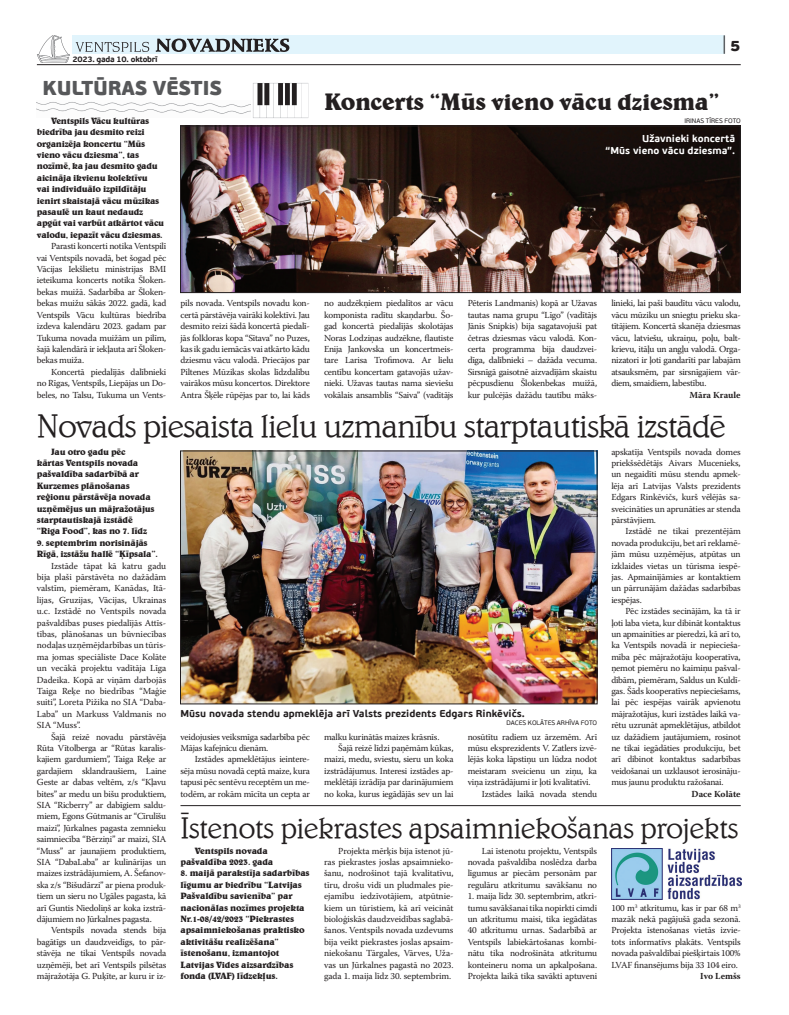
<style>
.page{position:relative;width:789px;height:1015px;background:#fff}
.page>*{position:absolute;margin:0;border:0;box-sizing:border-box;transform-origin:0 0}
.t1{font:300 33px "Belwe TL";letter-spacing:-.035em;color:#231f20}
.t2{font:300 30px "Belwe TL";letter-spacing:-.025em;color:#231f20}
.t3{font:700 24px "Belwe TL";letter-spacing:-.02em;color:#231f20}
.t4{font:900 20px "PF Beau Sans Pro";letter-spacing:-.01em;color:#57585a}
.t5{font:100 20px "PF Beau Sans Pro";color:#231f20}
.t6{font:700 10px "PF Beau Sans Pro";color:#231f20}
.t7{font:700 10px/11.4px "PF Beau Sans Pro";color:#fff;text-align:right}
.t8{font:9.2px/11.4px "Warnock Pro";letter-spacing:-.025em;color:#231f20;text-align:justify}
.t9{font:700 9.2px/11.4px "Belwe TL";letter-spacing:-.025em;color:#231f20}
.t10{font:700 9.2px "Warnock Pro";color:#231f20}
.t11{font:700 8px "PF Beau Sans Pro";letter-spacing:-.03em;color:#231f20}
.t12{font:6.5px "PF Beau Sans Pro";color:#231f20}
.s1{font-weight:900;font-size:15px}
</style>
<div class="page">
<img style="left:37px;top:102px;width:214px;height:12px">
<img style="left:253px;top:83px;width:56px;height:35px">
<div style="left:72px;top:35px;width:652px;height:19px;background:#e1f4fc"></div>
<hr style="left:37px;top:64px;width:703px;height:1px;background:#231f20">
<img style="left:37px;top:35px;width:33px;height:27px">
<svg style="left:156px;top:39px;width:133px;height:13px"></svg>
<svg style="left:76px;top:42px;width:73px;height:10px"></svg>
<img style="left:182px;top:128px;width:556px;height:163px">
<div style="left:180px;top:126px;width:560px;height:167px;border:1px solid #231f20"></div>
<img style="left:182px;top:453px;width:413px;height:249px">
<div style="left:180px;top:451px;width:417px;height:253px;border:1px solid #231f20"></div>
<img style="left:611px;top:848px;width:130px;height:51px">
<hr style="left:180px;top:805px;width:560px;height:1px;background:#231f20">
<p class="t11" style="left:72px;top:54px;width:87px">2023. gada 10. oktobrī</p>
<h3 class="t4" style="left:43px;top:76px;width:181px">KULTŪRAS VĒSTIS</h3>
<h3 class="t5" style="left:722px;top:33px;width:20px">| <span class="s1">5</span></h3>
<h3 class="t3" style="left:324px;top:86px;width:397px">Koncerts “Mūs vieno vācu dziesma”</h3>
<p class="t9" style="left:37px;top:115px;width:129px;text-indent:14px">Ventspils Vācu kultūras biedrība jau desmito reizi organizēja koncertu “Mūs vieno vācu dziesma”, tas nozīmē, ka jau desmito gadu aicināja ikvienu kolektīvu<br>vai individuālo izpildītāju ienirt skaistajā vācu mūzikas pasaulē un kaut nedaudz apgūt vai varbūt atkārtot vācu valodu, iepazīt vācu dziesmas.</p>
<p class="t8" style="left:37px;top:240px;width:131px;text-indent:14px">Parasti koncerti notika Ventspilī vai Ventspils novadā, bet šogad pēc Vācijas Iekšlietu ministrijas BMI ieteikuma koncerts notika Šloken&shy;bekas muižā. Sadarbība ar Šloken&shy;bekas muižu sākās 2022. gadā, kad Ventspils Vācu kultūras biedrība izdeva kalendāru 2023. gadam par Tukuma novada muižām un pilīm, šajā kalendārā ir iekļauta arī Šloken&shy;bekas muiža.</p>
<p class="t8" style="left:37px;top:366px;width:131px;text-indent:14px">Koncertā piedalījās dalībnieki no Rīgas, Ventspils, Liepājas un Do&shy;beles, no Talsu, Tukuma un Vents-</p>
<p class="t12" style="left:684px;top:117px;width:58px">IRINAS TĪRES FOTO</p>
<p class="t7" style="left:605px;top:133px;width:131px">Užavnieki koncertā<br>“Mūs vieno vācu dziesma”.</p>
<p class="t8" style="left:180px;top:297px;width:131px">pils novada. Ventspils novadu kon&shy;certā pārstāvēja vairāki kolektīvi. Jau desmito reizi šādā koncertā piedalī&shy;jās folkloras kopa “Sītava” no Puzes, kas ik gadu iemācās vai atkārto kādu dziesmu vācu valodā. Priecājos par Piltenes Mūzikas skolas līdzdalību vairākos mūsu koncertos. Direktore Antra Šķēle rūpējas par to, lai kāds</p>
<p class="t8" style="left:324px;top:297px;width:131px">no audzēkņiem piedalītos ar vācu komponista radītu skaņdarbu. Šo&shy;gad koncertā piedalījās skolotājas Noras Lodziņas audzēkne, flautiste Enija Jankovska un koncertmeis&shy;tare Larisa Trofimova. Ar lielu centību koncertam gatavojās užav&shy;nieki. Užavas tautas nama sieviešu vokālais ansamblis “Saiva” (vadītājs</p>
<p class="t8" style="left:467px;top:297px;width:131px">Pēteris Landmanis) kopā ar Užavas tautas nama grupu “Līgo” (vadītājs Jānis Snipkis) bija sagatavojuši pat četras dziesmas vācu valodā. Kon&shy;certa programma bija daudzvei&shy;dīga, dalībnieki – dažāda vecuma.<br>Sirsnīgā gaisotnē aizvadījām skaistu pēcpusdienu Šlokenbekas muižā, kur pulcējās dažādu tautību māks-</p>
<p class="t8" style="left:611px;top:297px;width:131px">linieki, lai paši baudītu vācu valodu, vācu mūziku un sniegtu prieku ska&shy;tītājiem. Koncertā skanēja dziesmas vācu, latviešu, ukraiņu, poļu, balt&shy;krievu, itāļu un angļu valodā. Orga&shy;nizatori ir ļoti gandarīti par labajām atsauksmēm, par sirsnīgajiem vār&shy;diem, smaidiem, labestību.</p>
<p class="t10" style="left:689px;top:389px;width:53px">Māra Kraule</p>
<h1 class="t1" style="left:37px;top:406px;width:690px">Novads piesaista lielu uzmanību starptautiskā izstādē</h1>
<p class="t9" style="left:37px;top:445px;width:119px;text-indent:14px">Jau otro gadu pēc kārtas Ventspils novada pašvaldība sadarbībā ar<br>Kurzemes plānošanas reģionu pārstāvēja novada uzņēmējus un mājražotājus starptautiskajā izstādē “Riga Food”, kas no 7. līdz</p>
<p class="t9" style="left:37px;top:537px;width:122px">9. septembrim norisinājās<br>Rīgā, izstāžu hallē “Ķīpsala”.</p>
<p class="t8" style="left:37px;top:560px;width:131px;text-indent:14px">Izstāde tāpat kā katru gadu bija plaši pārstāvēta no dažādām valstīm, piemēram, Kanādas, Itā&shy;lijas, Gruzijas, Vācijas, Ukrainas u.c. Izstādē no Ventspils novada pašvaldības puses piedalījās Attīs&shy;tības, plānošanas un būvniecības nodaļas uzņēmējdarbības un tūris&shy;ma jomas speciāliste Dace Kolāte un vecākā projektu vadītāja Līga Dadeika. Kopā ar viņām darbojās Taiga Reķe no biedrības “Maģie suiti”, Loreta Pižika no SIA “Daba-Laba” un Markuss Valdmanis no SIA “Muss”.</p>
<p class="t8" style="left:37px;top:731px;width:131px;text-indent:14px">Šajā reizē novadu pārstāvēja Rūta Vītolberga ar “Rūtas karalis&shy;kajiem gardumiem”, Taiga Reķe ar gardajiem sklandraušiem, Laine Geste ar dabas veltēm, z/s “Kļavu bites” ar medu un bišu produktiem, SIA “Ricberry” ar dabīgiem saldu&shy;miem, Egons Gūtmanis ar “Cīrulīšu maizi”, Jūrkalnes pagasta zemnieku saimniecība “Bērziņi” ar maizi, SIA “Muss” ar jaunajiem produktiem, SIA “DabaLaba” ar kulinārijas un maizes izstrādājumiem, A. Šefanov&shy;ska z/s “Bišudārzi” ar piena produk&shy;tiem un sieru no Ugāles pagasta, kā arī Guntis Niedoliņš ar koka izstrā&shy;dājumiem no Jūrkalnes pagasta.</p>
<p class="t8" style="left:37px;top:924px;width:131px;text-indent:14px">Ventspils novada stends bija bagātīgs un daudzveidīgs, to pār&shy;stāvēja ne tikai Ventspils novada uzņēmēji, bet arī Ventspils pilsētas mājražotāja G. Puķīte, ar kuru ir iz-</p>
<p class="t6" style="left:180px;top:707px;width:345px">Mūsu novada stendu apmeklēja arī Valsts prezidents Edgars Rinkēvičs.</p>
<p class="t12" style="left:506px;top:719px;width:92px">DACES KOLĀTES ARHĪVA FOTO</p>
<p class="t8" style="left:180px;top:731px;width:131px">veidojusies veiksmīga sadarbība pēc<br>Mājas kafejnīcu dienām.</p>
<p class="t8" style="left:180px;top:753px;width:131px;text-indent:14px">Izstādes apmeklētājus ieintere&shy;sēja mūsu novadā ceptā maize, kura tapusi pēc sentēvu receptēm un me&shy;todēm, ar rokām mīcīta un cepta ar</p>
<p class="t8" style="left:324px;top:731px;width:117px">malku kurinātās maizes krāsnīs.</p>
<p class="t8" style="left:338px;top:742px;width:117px">Šajā reizē līdzi paņēmām kūkas,</p>
<p class="t8" style="left:324px;top:753px;width:131px">maizi, medu, sviestu, sieru un koka</p>
<p class="t8" style="left:324px;top:765px;width:131px">izstrādājumus. Interesi izstādes ap-</p>
<p class="t8" style="left:324px;top:776px;width:131px">meklētāji izrādīja par darinājumiem</p>
<p class="t8" style="left:324px;top:788px;width:131px">no koka, kurus iegādājās sev un lai</p>
<p class="t8" style="left:467px;top:731px;width:131px">nosūtītu radiem uz ārzemēm. Arī</p>
<p class="t8" style="left:467px;top:742px;width:131px">mūsu eksprezidents V. Zatlers izvē-</p>
<p class="t8" style="left:467px;top:753px;width:131px">lējās koka lāpstiņu un lūdza nodot</p>
<p class="t8" style="left:467px;top:765px;width:131px">meistaram sveicienu un ziņu, ka</p>
<p class="t8" style="left:467px;top:776px;width:124px">viņa izstrādājumi ir ļoti kvalitatīvi.</p>
<p class="t8" style="left:481px;top:788px;width:117px">Izstādes laikā novada stendu</p>
<p class="t8" style="left:611px;top:446px;width:131px">apskatīja Ventspils novada domes priekšsēdētājs Aivars Mucenieks, un negaidīti mūsu stendu apmek&shy;lēja arī Latvijas Valsts prezidents Edgars Rinkēvičs, kurš vēlējās sa&shy;sveicināties un aprunāties ar stenda pārstāvjiem.</p>
<p class="t8" style="left:611px;top:525px;width:131px;text-indent:14px">Izstādē ne tikai prezentējām novada produkciju, bet arī reklamē&shy;jām mūsu uzņēmējus, atpūtas un izklaides vietas un tūrisma iespē&shy;jas. Apmainījāmies ar kontaktiem un pārrunājām dažādas sadarbības iespējas.</p>
<p class="t8" style="left:611px;top:605px;width:131px;text-indent:14px">Pēc izstādes secinājām, ka tā ir ļoti laba vieta, kur dibināt kontaktus un apmainīties ar pieredzi, kā arī to, ka Ventspils novadā ir nepiecieša&shy;mība pēc mājražotāju kooperatīva, ņemot piemēru no kaimiņu pašval&shy;dībām, piemēram, Saldus un Kuldī&shy;gas. Šāds kooperatīvs nepieciešams, lai pēc iespējas vairāk apvienotu mājražotājus, kuri izstādes laikā va&shy;rētu uzrunāt apmeklētājus, atbildot uz dažādiem jautājumiem, rosinot ne tikai iegādāties produkciju, bet arī dibinot kontaktus sadarbības veidošanai un uzklausot ierosināju&shy;mus jaunu produktu ražošanai.</p>
<p class="t10" style="left:691px;top:788px;width:51px">Dace Kolāte</p>
<h2 class="t2" style="left:180px;top:809px;width:559px">Īstenots piekrastes apsaimniekošanas projekts</h2>
<p class="t9" style="left:180px;top:844px;width:94px;text-indent:14px">Ventspils novada pašvaldība 2023. gada</p>
<p class="t9" style="left:180px;top:867px;width:130px">8. maijā parakstīja sadarbības līgumu ar biedrību “Latvijas<br>Pašvaldību savienība” par nacionālas nozīmes projekta<br>Nr.1-08/42/2023 “Piekrastes apsaimniekošanas praktisko aktivitāšu realizēšana” īstenošanu, izmantojot<br>Latvijas Vides aizsardzības fonda (LVAF) līdzekļus.</p>
<p class="t8" style="left:324px;top:845px;width:131px;text-indent:14px">Projekta mērķis bija īstenot jū&shy;ras piekrastes joslas apsaimnieko&shy;šanu, nodrošinot tajā kvalitatīvu, tīru, drošu vidi un pludmales pie&shy;ejamību iedzīvotājiem, atpūtnie&shy;kiem un tūristiem, kā arī veicināt bioloģiskās daudzveidības saglabā&shy;šanos. Ventspils novada uzdevums bija veikt piekrastes joslas apsaim&shy;niekošanu Tārgales, Vārves, Uža&shy;vas un Jūrkalnes pagastā no 2023. gada 1. maija līdz 30. septembrim.</p>
<p class="t8" style="left:467px;top:845px;width:131px;text-indent:14px">Lai īstenotu projektu, Ventspils novada pašvaldība noslēdza darba līgumus ar piecām personām par regulāru atkritumu savākšanu no</p>
<p class="t8" style="left:467px;top:890px;width:131px">1. maija līdz 30. septembrim, atkri&shy;tumu savākšanai tika nopirkti cimdi un atkritumu maisi, tika iegādātas 40 atkritumu urnas. Sadarbībā ar Ventspils labiekārtošanas kombi&shy;nātu tika nodrošināta atkritumu konteineru noma un apkalpošana.<br>Projekta laikā tika savākti aptuveni</p>
<p class="t8" style="left:611px;top:902px;width:131px">100 m<sup>3</sup> atkritumu, kas ir par 68 m<sup>3 </sup>mazāk nekā pagājušā gada sezonā.<br>Projekta īstenošanas vietās izvie&shy;tots informatīvs plakāts. Ventspils novada pašvaldībai piešķirtais 100% LVAF finansējums bija 33 104 eiro.</p>
<p class="t10" style="left:699px;top:970px;width:42px">Ivo Lemšs</p>
</div>
